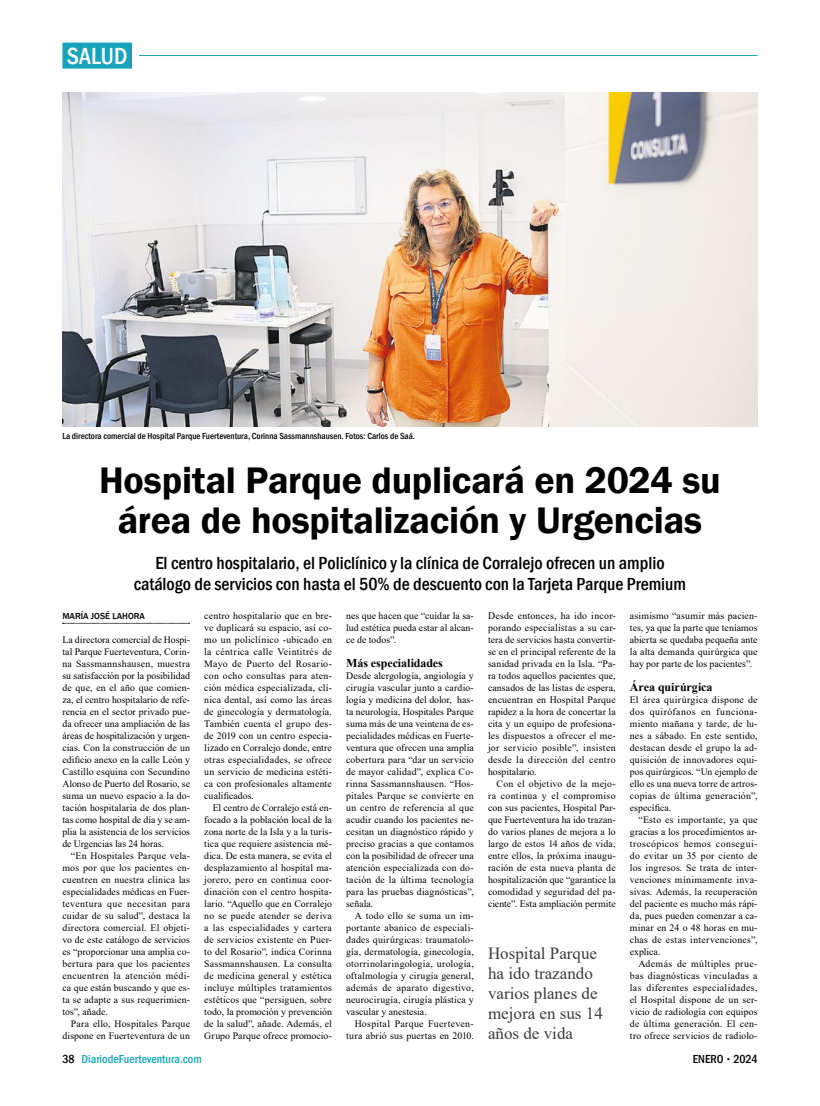
<style>
.page{position:relative;width:820px;height:1106px;background:#fff}
.page>*{position:absolute;margin:0;border:0;box-sizing:border-box;transform-origin:0 0}
.t1{font:600 38px/40px "Franklin Gothic";letter-spacing:-.01em;color:#000;text-align:center}
.t2{font:500 condensed 24px "Franklin Gothic";color:#fff}
.t3{font:500 condensed 18px/21px "Franklin Gothic";color:#000;text-align:center}
.t4{font:17px/20px "Times New Roman";color:#3c3c3b}
.t5{font:700 12px "Times New Roman";letter-spacing:-.005em;color:#000}
.t6{font:500 condensed 12px "Franklin Gothic";color:#18a3bc}
.t7{font:500 condensed 12px "Franklin Gothic";color:#000}
.t8{font:9.8px/12px "Times New Roman";letter-spacing:.015em;color:#000;text-align:justify}
.t9{font:500 condensed 9px "Franklin Gothic";color:#000}
.t10{font:500 9px "Franklin Gothic";color:#000}
.s1{color:#000}
.s2{font-size:8px}
</style>
<div class="page">
<div style="left:62px;top:43px;width:70px;height:26px;background:#18a3bc"></div>
<hr style="left:139px;top:55px;width:618px;height:1px;background:#18a3bc">
<svg style="left:63px;top:623px;width:127px;height:1px"></svg>
<img style="left:62px;top:93px;width:695px;height:334px">
<h2 class="t2" style="left:67px;top:40px;width:62px">SALUD</h2>
<p class="t9" style="left:62px;top:430px;width:354px">La directora comercial de Hospital Parque Fuerteventura, Corinna Sassmannshausen. Fotos: Carlos de Saá.</p>
<h1 class="t1" style="left:99px;top:461px;width:622px">Hospital Parque duplicará en 2024 su área de hospitalización y Urgencias</h1>
<h3 class="t3" style="left:134px;top:553px;width:553px">El centro hospitalario, el Policlínico y la clínica de Corralejo ofrecen un amplio catálogo de servicios con hasta el 50% de descuento con la Tarjeta Parque Premium</h3>
<p class="t10" style="left:62px;top:610px;width:84px">MARÍA JOSÉ LAHORA</p>
<p class="t8" style="left:204px;top:609px;width:129px">centro hospitalario que en bre&shy;ve duplicará su espacio, así co&shy;mo un policlínico -ubicado en la céntrica calle Veintitrés de Mayo de Puerto del Rosario&shy;con ocho consultas para aten&shy;ción médica especializada, clí&shy;nica dental, así como las áreas de ginecología y dermatología.<br>También cuenta el grupo des&shy;de 2019 con un centro especia&shy;lizado en Corralejo donde, entre otras especialidades, se ofrece un servicio de medicina estéti&shy;ca con profesionales altamente cualificados.</p>
<p class="t8" style="left:204px;top:801px;width:129px;text-indent:9px">El centro de Corralejo está en&shy;focado a la población local de la zona norte de la Isla y a la turís&shy;tica que requiere asistencia mé&shy;dica. De esta manera, se evita el desplazamiento al hospital ma&shy;jorero, pero en continua coor&shy;dinación con el centro hospita&shy;lario. “Aquello que en Corralejo no se puede atender se deriva a las especialidades y cartera de servicios existente en Puer&shy;to del Rosario”, indica Corinna Sassmannshausen. La consulta de medicina general y estética incluye múltiples tratamientos estéticos que “persiguen, sobre todo, la promoción y prevención de la salud”, añade. Además, el Grupo Parque ofrece promocio-</p>
<p class="t8" style="left:629px;top:609px;width:129px">asimismo “asumir más pacien&shy;tes, ya que la parte que teníamos abierta se quedaba pequeña ante la alta demanda quirúrgica que hay por parte de los pacientes”.</p>
<p class="t5" style="left:629px;top:678px;width:84px">Área quirúrgica</p>
<p class="t8" style="left:629px;top:693px;width:129px">El área quirúrgica dispone de dos quirófanos en funciona&shy;miento mañana y tarde, de lu&shy;nes a sábado. En este sentido, destacan desde el grupo la ad&shy;quisición de innovadores equi&shy;pos quirúrgicos. “Un ejemplo de ello es una nueva torre de artros&shy;copias de última generación”, específica.</p>
<p class="t8" style="left:629px;top:813px;width:129px;text-indent:9px">“Esto es importante, ya que gracias a los procedimientos ar&shy;troscópicos hemos consegui&shy;do evitar un 35 por ciento de los ingresos. Se trata de inter&shy;venciones mínimamente inva&shy;sivas. Además, la recuperación del paciente es mucho más rápi&shy;da, pues pueden comenzar a ca&shy;minar en 24 o 48 horas en mu&shy;chas de estas intervenciones”, explica.</p>
<p class="t8" style="left:629px;top:957px;width:129px;text-indent:9px">Además de múltiples prue&shy;bas diagnósticas vinculadas a las diferentes especialidades, el Hospital dispone de un ser&shy;vicio de radiología con equipos de última generación. El cen&shy;tro ofrece servicios de radiolo-</p>
<p class="t8" style="left:346px;top:609px;width:129px">nes que hacen que “cuidar la sa&shy;lud estética pueda estar al alcan&shy;ce de todos”.</p>
<p class="t5" style="left:346px;top:654px;width:98px">Más especialidades</p>
<p class="t8" style="left:346px;top:669px;width:129px">Desde alergología, angiología y cirugía vascular junto a cardio&shy;logía y medicina del dolor, has&shy;ta neurología, Hospitales Parque suma más de una veintena de es&shy;pecialidades médicas en Fuerte&shy;ventura que ofrecen una amplia cobertura para “dar un servicio de mayor calidad”, explica Co&shy;rinna Sassmannshausen. “Hos&shy;pitales Parque se convierte en un centro de referencia al que acudir cuando los pacientes ne&shy;cesitan un diagnóstico rápido y preciso gracias a que contamos con la posibilidad de ofrecer una atención especializada con do&shy;tación de la última tecnología para las pruebas diagnósticas”, señala.</p>
<p class="t8" style="left:346px;top:909px;width:129px;text-indent:9px">A todo ello se suma un im&shy;portante abanico de especiali&shy;dades quirúrgicas: traumatolo&shy;gía, dermatología, ginecología, otorrinolaringología, urología, oftalmología y cirugía general, además de aparato digestivo, neurocirugía, cirugía plástica y vascular y anestesia.</p>
<p class="t8" style="left:346px;top:1017px;width:129px;text-align:right">Hospital Parque Fuerteven&shy;tura abrió sus puertas en 2010.</p>
<p class="t8" style="left:488px;top:609px;width:129px">Desde entonces, ha ido incor&shy;porando especialistas a su car&shy;tera de servicios hasta convertir&shy;se en el principal referente de la sanidad privada en la Isla. “Pa&shy;ra todos aquellos pacientes que, cansados de las listas de espera, encuentran en Hospital Parque rapidez a la hora de concertar la cita y un equipo de profesiona&shy;les dispuestos a ofrecer el me&shy;jor servicio posible”, insisten desde la dirección del centro hospitalario.</p>
<p class="t8" style="left:488px;top:777px;width:129px;text-indent:9px">Con el objetivo de la mejo&shy;ra continua y el compromiso con sus pacientes, Hospital Par&shy;que Fuerteventura ha ido trazan&shy;do varios planes de mejora a lo largo de estos 14 años de vida, entre ellos, la próxima inaugu&shy;ración de esta nueva planta de hospitalización que “garantice la comodidad y seguridad del pa&shy;ciente”. Esta ampliación permite</p>
<p class="t8" style="left:62px;top:633px;width:129px">La directora comercial de Hospi&shy;tal Parque Fuerteventura, Corin&shy;na Sassmannshausen, muestra su satisfacción por la posibilidad de que, en el año que comien&shy;za, el centro hospitalario de refe&shy;rencia en el sector privado pue&shy;da ofrecer una ampliación de las áreas de hospitalización y urgen&shy;cias. Con la construcción de un edificio anexo en la calle León y Castillo esquina con Secundino Alonso de Puerto del Rosario, se suma un nuevo espacio a la do&shy;tación hospitalaria de dos plan&shy;tas como hospital de día y se am&shy;plia la asistencia de los servicios de Urgencias las 24 horas.</p>
<p class="t8" style="left:62px;top:849px;width:129px;text-indent:9px">“En Hospitales Parque vela&shy;mos por que los pacientes en&shy;cuentren en nuestra clínica las especialidades médicas en Fuer&shy;teventura que necesitan para cuidar de su salud”, destaca la directora comercial. El objeti&shy;vo de este catálogo de servicios es “proporcionar una amplia co&shy;bertura para que los pacientes encuentren la atención médi&shy;ca que están buscando y que es&shy;ta se adapte a sus requerimien&shy;tos”, añade.</p>
<p class="t8" style="left:62px;top:1017px;width:129px;text-align:right">Para ello, Hospitales Parque dispone en Fuerteventura de un</p>
<h3 class="t4" style="left:488px;top:942px;width:116px">Hospital Parque ha ido trazando varios planes de mejora en sus 14 años de vida</h3>
<p class="t6" style="left:62px;top:1050px;width:141px"><span class="s1">38</span> DiariodeFuerteventura.com</p>
<p class="t7" style="left:692px;top:1050px;width:66px">ENERO <span class="s2">•</span> 2024</p>
</div>
